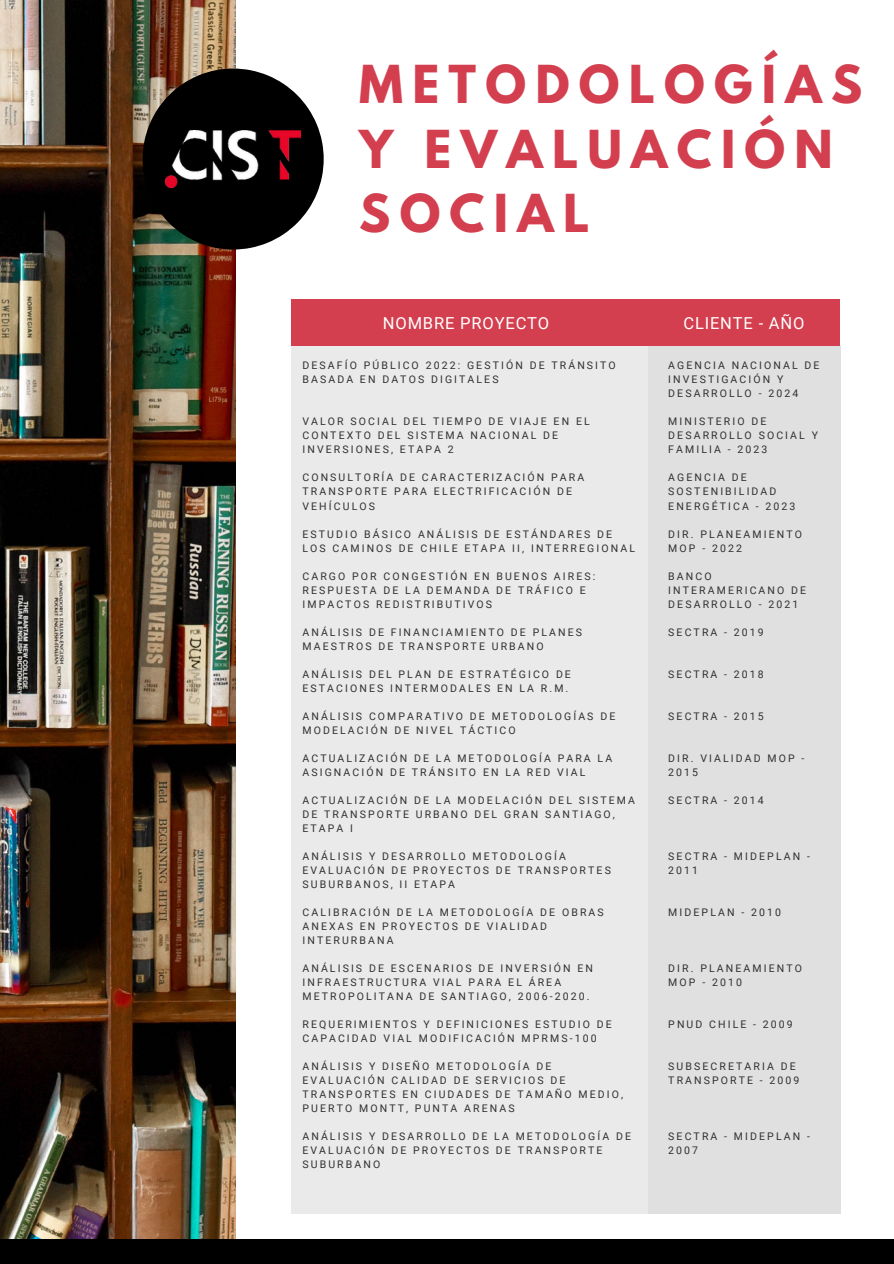
<style>
.page{position:relative;width:894px;height:1264px;background:#fff}
.page>*{position:absolute;margin:0;border:0;box-sizing:border-box;transform-origin:0 0}
.t1{font:700 46.35px/64.2px "League Spartan";letter-spacing:.2em;color:#d33f4f}
.t2{font:16.5px "Roboto";letter-spacing:.05em;color:#fff}
.t3{font:10.5px/14px "Roboto";letter-spacing:.2em;color:#303030}
</style>
<div class="page">
<img style="left:0;top:0;width:235px;height:1238px">
<div style="left:0;top:1238px;width:893px;height:25px;background:#000"></div>
<svg style="left:143px;top:69px;width:180px;height:180px;background:#2e2d2a"></svg>
<div style="left:290px;top:299px;width:548px;height:47px;background:#d33f4f"></div>
<div style="left:291px;top:346px;width:356px;height:866px;background:#eaeaea"></div>
<div style="left:647px;top:346px;width:192px;height:866px;background:#e0e0e0"></div>
<img style="left:165px;top:131px;width:135px;height:56px">
<p class="t1" style="left:359px;top:59px;width:504px">METODOLOGÍAS<br>Y EVALUACIÓN<br>SOCIAL</p>
<p class="t2" style="left:383px;top:313px;width:168px">NOMBRE PROYECTO</p>
<h2 class="t2" style="left:683px;top:313px;width:122px">CLIENTE - AÑO</h2>
<h2 class="t3" style="left:302px;top:359px;width:315px">DESAFÍO PÚBLICO 2022: GESTIÓN DE TRÁNSITO<br>BASADA EN DATOS DIGITALES</h2>
<p class="t3" style="left:302px;top:415px;width:289px">VALOR SOCIAL DEL TIEMPO DE VIAJE EN EL<br>CONTEXTO DEL SISTEMA NACIONAL DE<br>INVERSIONES, ETAPA 2</p>
<p class="t3" style="left:302px;top:471px;width:283px">CONSULTORÍA DE CARACTERIZACIÓN PARA<br>TRANSPORTE PARA ELECTRIFICACIÓN DE</p>
<p class="t3" style="left:302px;top:499px;width:74px">VEHÍCULOS</p>
<p class="t3" style="left:302px;top:527px;width:334px">ESTUDIO BÁSICO ANÁLISIS DE ESTÁNDARES DE<br>LOS CAMINOS DE CHILE ETAPA II, INTERREGIONAL</p>
<p class="t3" style="left:302px;top:569px;width:294px">CARGO POR CONGESTIÓN EN BUENOS AIRES:<br>RESPUESTA DE LA DEMANDA DE TRÁFICO E<br>IMPACTOS REDISTRIBUTIVOS</p>
<p class="t3" style="left:302px;top:625px;width:281px">ANÁLISIS DE FINANCIAMIENTO DE PLANES<br>MAESTROS DE TRANSPORTE URBANO</p>
<p class="t3" style="left:302px;top:667px;width:270px">ANÁLISIS DEL PLAN DE ESTRATÉGICO DE<br>ESTACIONES INTERMODALES EN LA R.M.</p>
<p class="t3" style="left:302px;top:709px;width:314px">ANÁLISIS COMPARATIVO DE METODOLOGÍAS DE<br>MODELACIÓN DE NIVEL TÁCTICO</p>
<p class="t3" style="left:302px;top:751px;width:311px">ACTUALIZACIÓN DE LA METODOLOGÍA PARA LA<br>ASIGNACIÓN DE TRÁNSITO EN LA RED VIAL</p>
<p class="t3" style="left:302px;top:793px;width:334px">ACTUALIZACIÓN DE LA MODELACIÓN DEL SISTEMA<br>DE TRANSPORTE URBANO DEL GRAN SANTIAGO,<br>ETAPA I</p>
<p class="t3" style="left:302px;top:849px;width:310px">ANÁLISIS Y DESARROLLO METODOLOGÍA<br>EVALUACIÓN DE PROYECTOS DE TRANSPORTES<br>SUBURBANOS, II ETAPA</p>
<p class="t3" style="left:302px;top:905px;width:303px">CALIBRACIÓN DE LA METODOLOGÍA DE OBRAS<br>ANEXAS EN PROYECTOS DE VIALIDAD<br>INTERURBANA</p>
<p class="t3" style="left:302px;top:961px;width:292px">ANÁLISIS DE ESCENARIOS DE INVERSIÓN EN<br>INFRAESTRUCTURA VIAL PARA EL ÁREA<br>METROPOLITANA DE SANTIAGO, 2006-2020.</p>
<p class="t3" style="left:302px;top:1017px;width:311px">REQUERIMIENTOS Y DEFINICIONES ESTUDIO DE<br>CAPACIDAD VIAL MODIFICACIÓN MPRMS-100</p>
<p class="t3" style="left:302px;top:1059px;width:322px">ANÁLISIS Y DISEÑO METODOLOGÍA DE EVALUACIÓN CALIDAD DE SERVICIOS DE TRANSPORTES EN CIUDADES DE TAMAÑO MEDIO, PUERTO MONTT, PUNTA ARENAS</p>
<p class="t3" style="left:302px;top:1129px;width:330px">ANÁLISIS Y DESARROLLO DE LA METODOLOGÍA DE<br>EVALUACIÓN DE PROYECTOS DE TRANSPORTE<br>SUBURBANO</p>
<p class="t3" style="left:668px;top:359px;width:153px">AGENCIA NACIONAL DE<br>INVESTIGACIÓN Y<br>DESARROLLO - 2024</p>
<p class="t3" style="left:668px;top:415px;width:151px">MINISTERIO DE<br>DESARROLLO SOCIAL Y<br>FAMILIA - 2023</p>
<p class="t3" style="left:668px;top:471px;width:129px">AGENCIA DE<br>SOSTENIBILIDAD<br>ENERGÉTICA - 2023</p>
<p class="t3" style="left:668px;top:527px;width:135px">DIR. PLANEAMIENTO<br>MOP - 2022</p>
<p class="t3" style="left:668px;top:569px;width:139px">BANCO<br>INTERAMERICANO DE<br>DESARROLLO - 2021</p>
<p class="t3" style="left:668px;top:625px;width:97px">SECTRA - 2019</p>
<p class="t3" style="left:668px;top:667px;width:97px">SECTRA - 2018</p>
<p class="t3" style="left:668px;top:709px;width:97px">SECTRA - 2015</p>
<p class="t3" style="left:668px;top:751px;width:137px">DIR. VIALIDAD MOP -<br>2015</p>
<p class="t3" style="left:668px;top:793px;width:97px">SECTRA - 2014</p>
<p class="t3" style="left:668px;top:849px;width:143px">SECTRA - MIDEPLAN -<br>2011</p>
<p class="t3" style="left:668px;top:905px;width:114px">MIDEPLAN - 2010</p>
<p class="t3" style="left:668px;top:961px;width:135px">DIR. PLANEAMIENTO<br>MOP - 2010</p>
<p class="t3" style="left:668px;top:1017px;width:126px">PNUD CHILE - 2009</p>
<p class="t3" style="left:668px;top:1059px;width:133px">SUBSECRETARIA DE<br>TRANSPORTE - 2009</p>
<p class="t3" style="left:668px;top:1129px;width:143px">SECTRA - MIDEPLAN -<br>2007</p>
</div>
